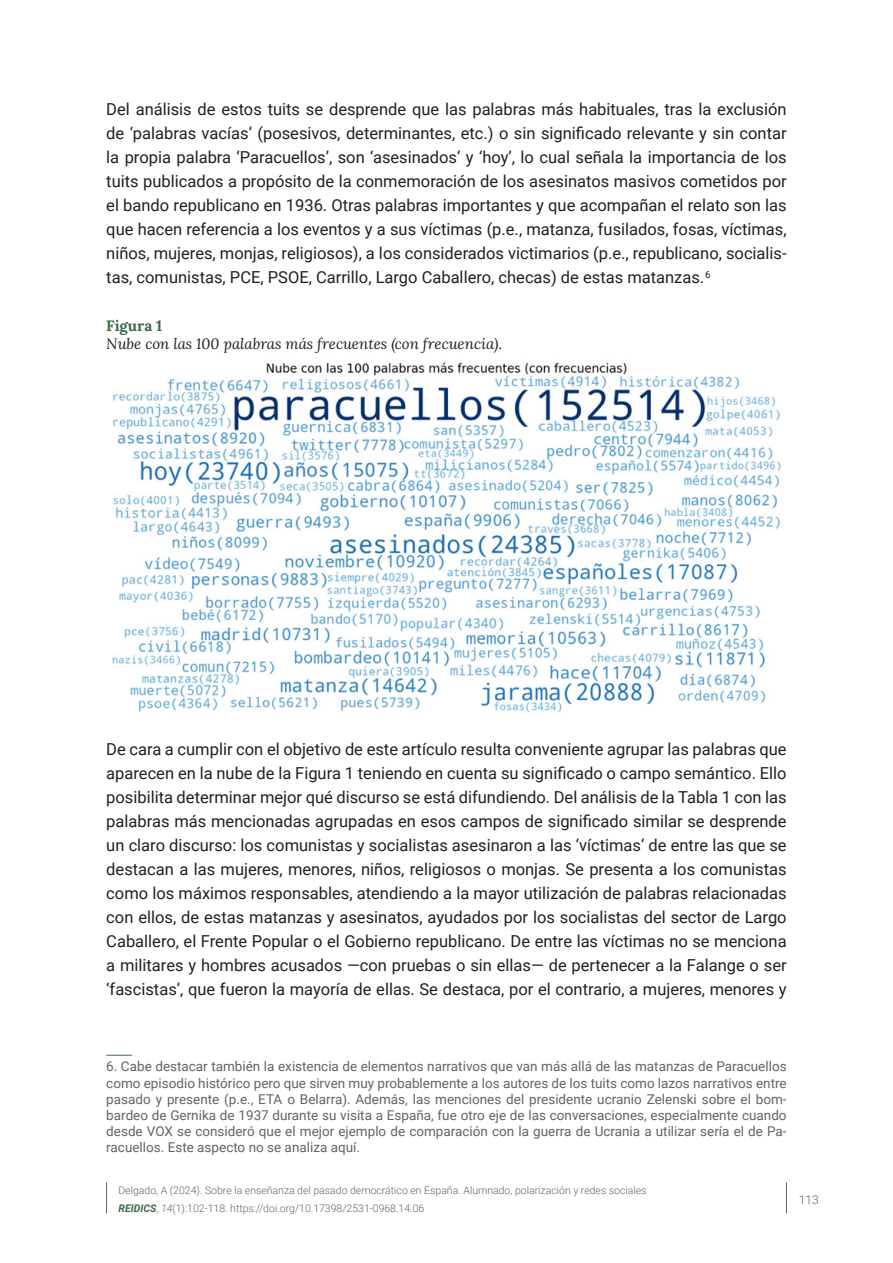
<style>
.page{position:relative;width:893px;height:1263px;background:#fff}
.page>*{position:absolute;margin:0;border:0;box-sizing:border-box;transform-origin:0 0}
.t1{font:16.5px/24px "Roboto";color:#231f20;text-align:justify}
.sps_figur_titulo{font:italic 15px "Lora";color:#231f20}
.sps_figuras_num{font:700 15px "Lora";color:#3d6946}
.sps_notaspie{font:13.5px/16.2px "Roboto";color:#636366;text-align:justify}
.t2{font:300 12px "Roboto";color:#636366}
.t3{font:300 10.5px/17.4px "Roboto";color:#636366}
.s1{font-weight:700;font-style:italic;color:#3d6946}
.s2{color:#3d6946}
.s3{font-style:italic}
</style>
<div class="page">
<hr style="left:106px;top:1182px;width:1px;height:31px;background:#636366">
<hr style="left:786px;top:1182px;width:1px;height:31px;background:#636366">
<img style="left:112px;top:362px;width:669px;height:351px">
<svg style="left:106px;top:1055px;width:26px;height:1px"></svg>
<p class="t1" style="left:106px;top:97px;width:682px">Del análisis de estos tuits se desprende que las palabras más habituales, tras la exclusión de ‘palabras vacías’ (posesivos, determinantes, etc.) o sin significado relevante y sin contar la propia palabra ‘Paracuellos’, son ‘asesinados’ y ‘hoy’, lo cual señala la importancia de los tuits publicados a propósito de la conmemoración de los asesinatos masivos cometidos por el bando republicano en 1936. Otras palabras importantes y que acompañan el relato son las que hacen referencia a los eventos y a sus víctimas (p.e., matanza, fusilados, fosas, víctimas, niños, mujeres, monjas, religiosos), a los considerados victimarios (p.e., republicano, socialis&shy;tas, comunistas, PCE, PSOE, Carrillo, Largo Caballero, checas) de estas matanzas. <sup>6</sup></p>
<p class="sps_figuras_num" style="left:106px;top:313px;width:57px">Figura 1</p>
<p class="sps_figur_titulo" style="left:106px;top:333px;width:397px">Nube con las 100 palabras más frecuentes (con frecuencia).</p>
<p class="t1" style="left:106px;top:736px;width:682px">De cara a cumplir con el objetivo de este artículo resulta conveniente agrupar las palabras que aparecen en la nube de la Figura 1 teniendo en cuenta su significado o campo semántico. Ello posibilita determinar mejor qué discurso se está difundiendo. Del análisis de la Tabla 1 con las palabras más mencionadas agrupadas en esos campos de significado similar se desprende un claro discurso: los comunistas y socialistas asesinaron a las ‘víctimas’ de entre las que se destacan a las mujeres, menores, niños, religiosos o monjas. Se presenta a los comunistas como los máximos responsables, atendiendo a la mayor utilización de palabras relacionadas con ellos, de estas matanzas y asesinatos, ayudados por los socialistas del sector de Largo Caballero, el Frente Popular o el Gobierno republicano. De entre las víctimas no se menciona a militares y hombres acusados —con pruebas o sin ellas— de pertenecer a la Falange o ser ‘fascistas’, que fueron la mayoría de ellas. Se destaca, por el contrario, a mujeres, menores y</p>
<p class="sps_notaspie" style="left:106px;top:1058px;width:682px">6. Cabe destacar también la existencia de elementos narrativos que van más allá de las matanzas de Paracuellos como episodio histórico pero que sirven muy probablemente a los autores de los tuits como lazos narrativos entre pasado y presente (p.e., ETA o Belarra). Además, las menciones del presidente ucranio Zelenski sobre el bom&shy;bardeo de Gernika de 1937 durante su visita a España, fue otro eje de las conversaciones, especialmente cuando desde VOX se consideró que el mejor ejemplo de comparación con la guerra de Ucrania a utilizar sería el de Pa&shy;racuellos. Este aspecto no se analiza aquí.</p>
<p class="t3" style="left:118px;top:1181px;width:530px">Delgado, A (2024). Sobre la enseñanza del pasado democrático en España. Alumnado, polarización y redes sociales<br><span class="s1">REIDICS</span><span class="s2">,</span> <span class="s3">14</span>(1):102-118. https://doi.org/10.17398/2531-0968.14.06</p>
<p class="t2" style="left:799px;top:1191px;width:21px">113</p>
</div>
